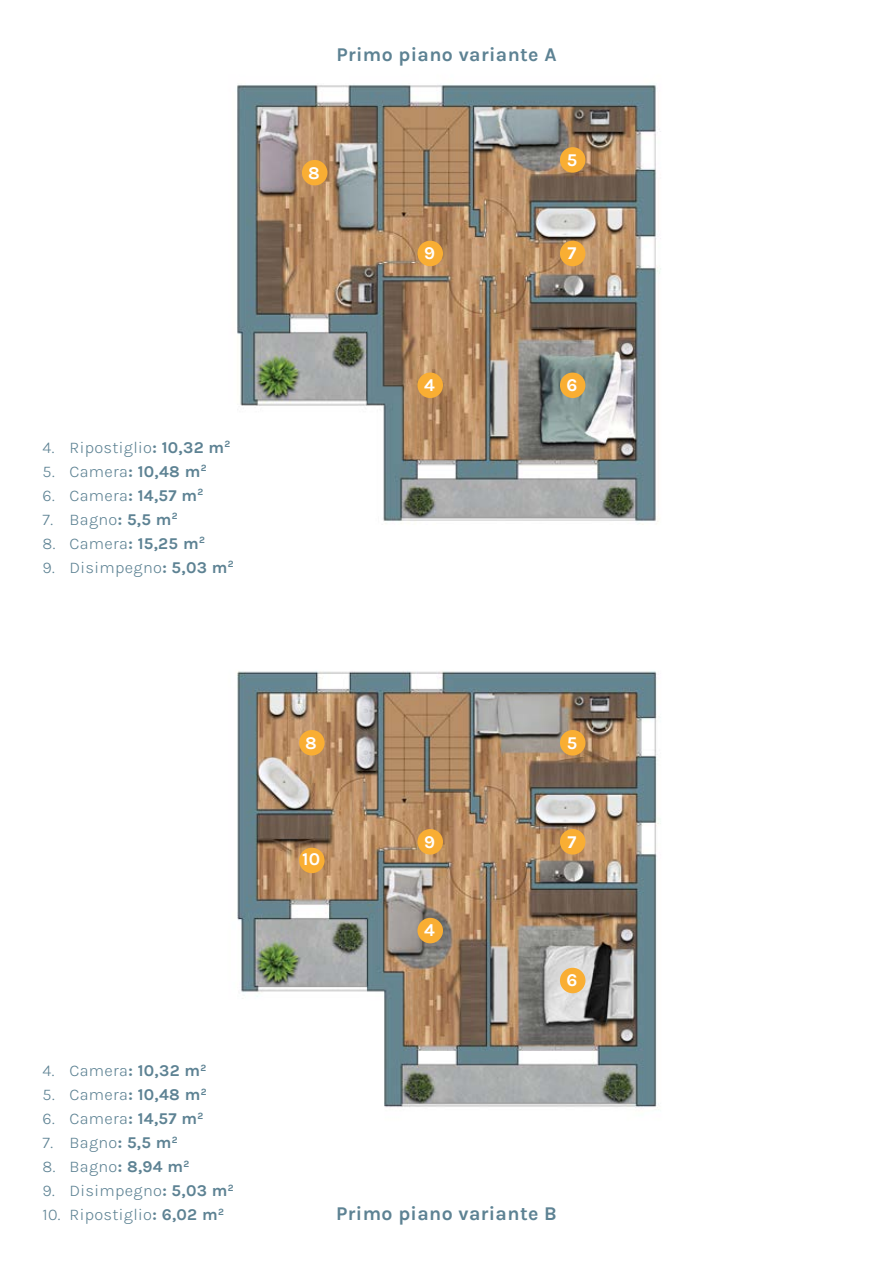
<style>
.page{position:relative;width:893px;height:1263px;background:#fff}
.page>*{position:absolute;margin:0;border:0;box-sizing:border-box;transform-origin:0 0}
.t1{font:700 19.5px "Karla";letter-spacing:.02em;color:#5d8293}
.t2{font:700 18px "Karla";color:#fff}
.t3{font:300 16.5px "Karla";letter-spacing:.02em;color:#5d8293}
.s1{font-weight:700}
</style>
<div class="page">
<img style="left:237px;top:84px;width:424px;height:441px">
<img style="left:237px;top:671px;width:424px;height:437px">
<div style="left:417px;top:829px;width:26px;height:25px;background:#f9ae33;border-radius:50%"></div>
<div style="left:417px;top:241px;width:26px;height:25px;background:#f9ae33;border-radius:50%"></div>
<div style="left:299px;top:730px;width:26px;height:25px;background:#f9ae33;border-radius:50%"></div>
<div style="left:302px;top:160px;width:25px;height:25px;background:#f9ae33;border-radius:50%"></div>
<div style="left:299px;top:848px;width:26px;height:25px;background:#f9ae33;border-radius:50%"></div>
<div style="left:417px;top:918px;width:26px;height:25px;background:#f9ae33;border-radius:50%"></div>
<div style="left:417px;top:373px;width:26px;height:25px;background:#f9ae33;border-radius:50%"></div>
<div style="left:560px;top:829px;width:25px;height:25px;background:#f9ae33;border-radius:50%"></div>
<div style="left:560px;top:241px;width:25px;height:25px;background:#f9ae33;border-radius:50%"></div>
<div style="left:560px;top:968px;width:25px;height:25px;background:#f9ae33;border-radius:50%"></div>
<div style="left:560px;top:373px;width:25px;height:25px;background:#f9ae33;border-radius:50%"></div>
<div style="left:560px;top:730px;width:25px;height:25px;background:#f9ae33;border-radius:50%"></div>
<div style="left:560px;top:147px;width:25px;height:26px;background:#f9ae33;border-radius:50%"></div>
<p class="t3" style="left:43px;top:436px;width:189px">4. Ripostiglio<span class="s1">: 10,32 m</span><sup>2</sup></p>
<p class="t3" style="left:43px;top:460px;width:166px">5. Camera<span class="s1">: 10,48 m</span><sup>2</sup></p>
<p class="t3" style="left:43px;top:484px;width:162px">6. Camera<span class="s1">: 14,57 m</span><sup>2</sup></p>
<p class="t3" style="left:43px;top:508px;width:137px">7. Bagno<span class="s1">: 5,5 m</span><sup>2</sup></p>
<p class="t3" style="left:43px;top:532px;width:164px">8. Camera<span class="s1">: 15,25 m</span><sup>2</sup></p>
<p class="t3" style="left:43px;top:556px;width:193px">9. Disimpegno<span class="s1">: 5,03 m</span><sup>2</sup></p>
<p class="t3" style="left:43px;top:1060px;width:165px">4. Camera<span class="s1">: 10,32 m</span><sup>2</sup></p>
<p class="t3" style="left:43px;top:1084px;width:166px">5. Camera<span class="s1">: 10,48 m</span><sup>2</sup></p>
<p class="t3" style="left:43px;top:1108px;width:162px">6. Camera<span class="s1">: 14,57 m</span><sup>2</sup></p>
<p class="t3" style="left:43px;top:1132px;width:137px">7. Bagno<span class="s1">: 5,5 m</span><sup>2</sup></p>
<p class="t3" style="left:43px;top:1156px;width:148px">8. Bagno<span class="s1">: 8,94 m</span><sup>2</sup></p>
<p class="t3" style="left:43px;top:1180px;width:193px">9. Disimpegno<span class="s1">: 5,03 m</span><sup>2</sup></p>
<p class="t3" style="left:43px;top:1204px;width:183px">10. Ripostiglio<span class="s1">: 6,02 m</span><sup>2</sup></p>
<p class="t1" style="left:336px;top:42px;width:222px">Primo piano variante A</p>
<p class="t2" style="left:308px;top:161px;width:13px">8</p>
<p class="t2" style="left:424px;top:242px;width:12px">9</p>
<p class="t2" style="left:567px;top:148px;width:12px">5</p>
<p class="t2" style="left:567px;top:242px;width:10px">7</p>
<p class="t2" style="left:424px;top:374px;width:12px">4</p>
<p class="t2" style="left:566px;top:374px;width:12px">6</p>
<p class="t2" style="left:305px;top:731px;width:13px">8</p>
<p class="t2" style="left:302px;top:848px;width:20px">10</p>
<p class="t2" style="left:424px;top:830px;width:12px">9</p>
<p class="t2" style="left:424px;top:919px;width:12px">4</p>
<p class="t2" style="left:567px;top:731px;width:12px">5</p>
<p class="t2" style="left:567px;top:830px;width:10px">7</p>
<p class="t2" style="left:566px;top:969px;width:12px">6</p>
<p class="t1" style="left:336px;top:1201px;width:222px">Primo piano variante B</p>
</div>
